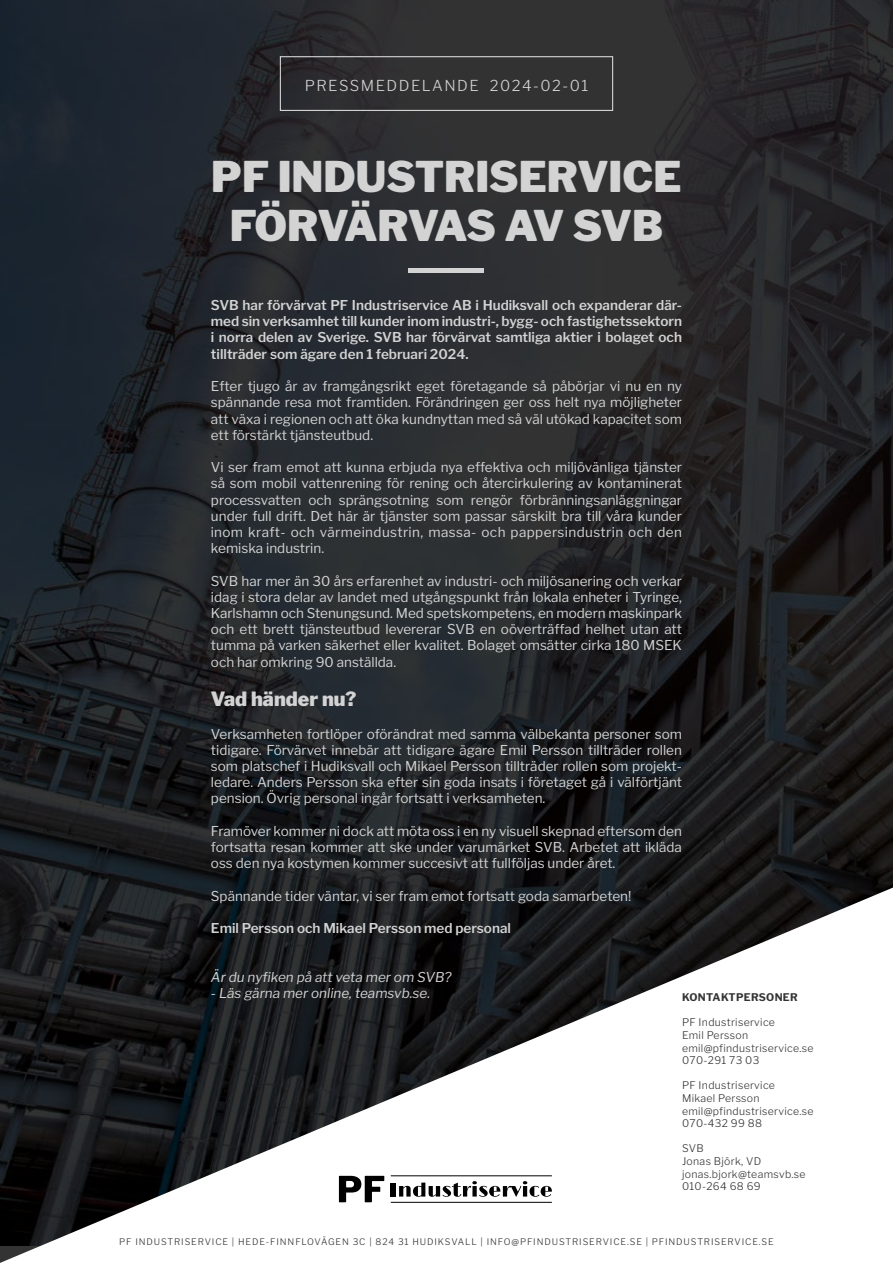
<style>
.page{position:relative;width:893px;height:1263px;background:#fff}
.page>*{position:absolute;margin:0;border:0;box-sizing:border-box;transform-origin:0 0}
.t1{font:900 42px/49.5px "Libre Franklin";color:#d3d3d3;text-align:center}
.t2{font:900 19.5px "Libre Franklin";color:#d3d3d3}
.t3{font:300 15px "Libre Franklin";letter-spacing:.1em;color:#d3d3d3}
.t4{font:13.5px/16.2px "Libre Franklin";color:#d3d3d3;text-align:justify}
.t5{font:600 13.5px/16.2px "Libre Franklin";color:#d3d3d3;text-align:justify}
.t6{font:italic 13.5px "Libre Franklin";color:#d3d3d3}
.t7{font:300 10.5px/12.6px "Libre Franklin";letter-spacing:.03em;color:#333}
.t8{font:700 10.5px "Libre Franklin";letter-spacing:.03em;color:#333}
.t9{font:300 9px "Libre Franklin";letter-spacing:.1em;color:#333}
</style>
<div class="page">
<img style="left:0;top:0;width:893px;height:887px">
<div style="left:280px;top:56px;width:333px;height:55px;border:1px solid #d3d3d3"></div>
<hr style="left:409px;top:269px;width:75px;height:4px;background:#d3d3d3">
<svg style="left:0;top:887px;width:893px;height:376px"></svg>
<div style="left:682px;top:991px;width:150px;height:202px;background:#fff"></div>
<svg style="left:339px;top:1176px;width:45px;height:26px"></svg>
<div style="left:391px;top:1182px;width:5px;height:14px;background:#000"></div>
<svg style="left:399px;top:1181px;width:153px;height:16px"></svg>
<hr style="left:391px;top:1175px;width:161px;height:1px;background:#000">
<hr style="left:391px;top:1202px;width:161px;height:1px;background:#000">
<p class="t3" style="left:305px;top:74px;width:285px">PRESSMEDDELANDE 2024-02-01</p>
<h1 class="t1" style="left:211px;top:147px;width:472px">PF INDUSTRISERVICE<br>FÖRVÄRVAS AV SVB</h1>
<p class="t5" style="left:211px;top:296px;width:473px">SVB har förvärvat PF Industriservice AB i Hudiksvall och expanderar där&shy;med sin verksamhet till kunder inom industri-, bygg- och fastighetssektorn i norra delen av Sverige. SVB har förvärvat samtliga aktier i bolaget och tillträder som ägare den 1 februari 2024.</p>
<p class="t4" style="left:211px;top:377px;width:473px">Efter tjugo år av framgångsrikt eget företagande så påbörjar vi nu en ny spännande resa mot framtiden. Förändringen ger oss helt nya möjligheter att växa i regionen och att öka kundnyttan med så väl utökad kapacitet som ett förstärkt tjänsteutbud.</p>
<p class="t4" style="left:211px;top:458px;width:473px">Vi ser fram emot att kunna erbjuda nya effektiva och miljövänliga tjänster så som mobil vattenrening för rening och återcirkulering av kontaminerat processvatten och sprängsotning som rengör förbränningsanläggningar under full drift. Det här är tjänster som passar särskilt bra till våra kunder inom kraft- och värmeindustrin, massa- och pappersindustrin och den kemiska industrin.</p>
<p class="t4" style="left:211px;top:571px;width:473px">SVB har mer än 30 års erfarenhet av industri- och miljösanering och verkar idag i stora delar av landet med utgångspunkt från lokala enheter i Tyringe, Karlshamn och Stenungsund. Med spetskompetens, en modern maskinpark och ett brett tjänsteutbud levererar SVB en oöverträffad helhet utan att tumma på varken säkerhet eller kvalitet. Bolaget omsätter cirka 180 MSEK och har omkring 90 anställda.</p>
<h2 class="t2" style="left:211px;top:683px;width:147px">Vad händer nu?</h2>
<p class="t4" style="left:211px;top:724px;width:473px">Verksamheten fortlöper oförändrat med samma välbekanta personer som tidigare. Förvärvet innebär att tidigare ägare Emil Persson tillträder rollen som platschef i Hudiksvall och Mikael Persson tillträder rollen som projekt&shy;ledare. Anders Persson ska efter sin goda insats i företaget gå i välförtjänt pension. Övrig personal ingår fortsatt i verksamheten.</p>
<p class="t4" style="left:211px;top:821px;width:472px">Framöver kommer ni dock att möta oss i en ny visuell skepnad eftersom den fortsatta resan kommer att ske under varumärket SVB. Arbetet att ikläda oss den nya kostymen kommer succesivt att fullföljas under året.</p>
<p class="t4" style="left:211px;top:886px;width:422px">Spännande tider väntar, vi ser fram emot fortsatt goda samarbeten!</p>
<p class="t5" style="left:211px;top:919px;width:302px">Emil Persson och Mikael Persson med personal</p>
<p class="t6" style="left:211px;top:966px;width:242px">Är du nyfiken på att veta mer om SVB?</p>
<p class="t6" style="left:211px;top:982px;width:221px">- Läs gärna mer online, teamsvb.se.</p>
<p class="t8" style="left:682px;top:989px;width:117px">KONTAKTPERSONER</p>
<p class="t7" style="left:682px;top:1015px;width:133px">PF Industriservice<br>Emil Persson emil@pfindustriservice.se<br>070-291 73 03</p>
<p class="t7" style="left:682px;top:1078px;width:133px">PF Industriservice<br>Mikael Persson emil@pfindustriservice.se<br>070-432 99 88</p>
<p class="t7" style="left:682px;top:1141px;width:125px">SVB<br>Jonas Björk, VD jonas.bjork@teamsvb.se<br>010-264 68 69</p>
<p class="t9" style="left:119px;top:1235px;width:656px">PF INDUSTRISERVICE | HEDE-FINNFLOVÄGEN 3C | 824 31 HUDIKSVALL | INFO@PFINDUSTRISERVICE.SE | PFINDUSTRISERVICE.SE</p>
</div>
